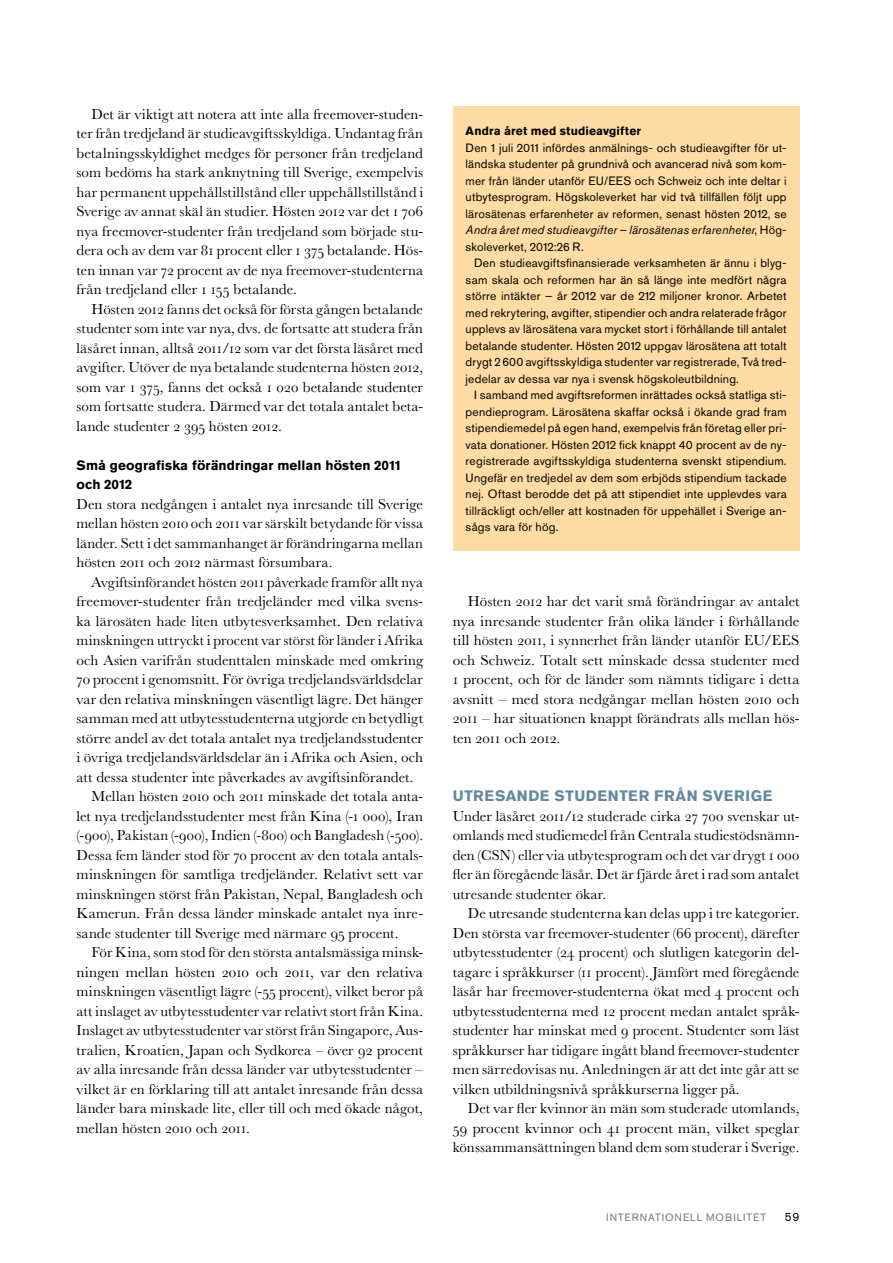
<style>
.page{position:relative;width:893px;height:1263px;background:#fff}
.page>*{position:absolute;margin:0;border:0;box-sizing:border-box;transform-origin:0 0}
.t1{font:15px/19.5px "Baskerville MT Pro";letter-spacing:.005em;color:#000;text-align:justify}
.t2{font:700 15px "Akzidenz Grotesk Pro";color:#6389a1}
.t3{font:700 13.5px/19.5px "Akzidenz Grotesk Pro";letter-spacing:.01em;color:#000}
.t4{font:12px/16.5px "Akzidenz Grotesk Pro";letter-spacing:.015em;color:#000;text-align:justify}
.t5{font:700 12px "Akzidenz Grotesk Pro";letter-spacing:.01em;color:#000}
.t6{font:10.5px "Akzidenz Grotesk Pro";letter-spacing:.09em;color:#77787b}
.s1{font-style:italic}
</style>
<div class="page">
<div style="left:453px;top:106px;width:346px;height:445px;background:#ffdca3"></div>
<p class="t1" style="left:77px;top:104px;width:348px;text-indent:15px">Det är viktigt att notera att inte alla freemover-studen&shy;ter från tredjeland är studieavgiftsskyldiga. Undantag från betalningsskyldighet medges för personer från tredjeland som bedöms ha stark anknytning till Sverige, exempelvis har permanent uppehållstillstånd eller uppehållstillstånd i Sverige av annat skäl än studier. Hösten 2012 var det 1 706 nya freemover-studenter från tredjeland som började stu&shy;dera och av dem var 81 procent eller 1 375 betalande. Hös&shy;ten innan var 72 procent av de nya freemover-studenterna från tredjeland eller 1 155 betalande.</p>
<p class="t1" style="left:77px;top:299px;width:348px;text-indent:15px">Hösten 2012 fanns det också för första gången betalande studenter som inte var nya, dvs. de fortsatte att studera från läsåret innan, alltså 2011/12 som var det första läsåret med avgifter. Utöver de nya betalande studenterna hösten 2012, som var 1 375, fanns det också 1 020 betalande studenter som fortsatte studera. Därmed var det totala antalet beta&shy;lande studenter 2 395 hösten 2012.</p>
<p class="t3" style="left:77px;top:455px;width:326px">Små geografiska förändringar mellan hösten 2011 och 2012</p>
<p class="t1" style="left:77px;top:494px;width:348px">Den stora nedgången i antalet nya inresande till Sverige mellan hösten 2010 och 2011 var särskilt betydande för vissa länder. Sett i det sammanhanget är förändringarna mellan hösten 2011 och 2012 närmast försumbara.</p>
<p class="t1" style="left:92px;top:572px;width:333px">Avgiftsinförandet hösten 2011 påverkade framför allt nya</p>
<p class="t1" style="left:77px;top:592px;width:348px">freemover-studenter från tredjeländer med vilka svens-</p>
<p class="t1" style="left:77px;top:611px;width:348px">ka lärosäten hade liten utbytesverksamhet. Den relativa</p>
<p class="t1" style="left:77px;top:631px;width:348px">minskningen uttryckt i procent var störst för länder i Afrika</p>
<p class="t1" style="left:77px;top:650px;width:348px">och Asien varifrån studenttalen minskade med omkring</p>
<p class="t1" style="left:77px;top:670px;width:348px">70 procent i genomsnitt. För övriga tredjelandsvärldsdelar</p>
<p class="t1" style="left:77px;top:689px;width:348px">var den relativa minskningen väsentligt lägre. Det hänger</p>
<p class="t1" style="left:77px;top:709px;width:348px">samman med att utbytesstudenterna utgjorde en betydligt</p>
<p class="t1" style="left:77px;top:728px;width:348px">större andel av det totala antalet nya tredjelandsstudenter</p>
<p class="t1" style="left:77px;top:748px;width:348px">i övriga tredjelandsvärldsdelar än i Afrika och Asien, och</p>
<p class="t1" style="left:77px;top:767px;width:338px">att dessa studenter inte påverkades av avgiftsinförandet.</p>
<p class="t1" style="left:92px;top:787px;width:333px">Mellan hösten 2010 och 2011 minskade det totala anta-</p>
<p class="t1" style="left:77px;top:806px;width:348px">let nya tredjelandsstudenter mest från Kina (-1 000), Iran</p>
<p class="t1" style="left:77px;top:826px;width:348px">(-900), Pakistan (-900), Indien (-800) och Bangladesh (-500).</p>
<p class="t1" style="left:77px;top:845px;width:348px">Dessa fem länder stod för 70 procent av den totala antals-</p>
<p class="t1" style="left:77px;top:865px;width:348px">minskningen för samtliga tredjeländer. Relativt sett var</p>
<p class="t1" style="left:77px;top:884px;width:348px">minskningen störst från Pakistan, Nepal, Bangladesh och</p>
<p class="t1" style="left:77px;top:904px;width:348px">Kamerun. Från dessa länder minskade antalet nya inre-</p>
<p class="t1" style="left:77px;top:923px;width:323px">sande studenter till Sverige med närmare 95 procent.</p>
<p class="t1" style="left:92px;top:943px;width:333px">För Kina, som stod för den största antalsmässiga minsk-</p>
<p class="t1" style="left:77px;top:962px;width:348px">ningen mellan hösten 2010 och 2011, var den relativa</p>
<p class="t1" style="left:77px;top:982px;width:348px">minskningen väsentligt lägre (-55 procent), vilket beror på</p>
<p class="t1" style="left:77px;top:1001px;width:348px">att inslaget av utbytesstudenter var relativt stort från Kina.</p>
<p class="t1" style="left:77px;top:1021px;width:348px">Inslaget av utbytesstudenter var störst från Singapore, Aus-</p>
<p class="t1" style="left:77px;top:1040px;width:348px">tralien, Kroatien, Japan och Sydkorea – över 92 procent</p>
<p class="t1" style="left:77px;top:1060px;width:348px">av alla inresande från dessa länder var utbytesstudenter –</p>
<p class="t1" style="left:77px;top:1079px;width:348px">vilket är en förklaring till att antalet inresande från dessa</p>
<p class="t1" style="left:77px;top:1099px;width:348px">länder bara minskade lite, eller till och med ökade något,</p>
<p class="t1" style="left:77px;top:1118px;width:175px">mellan hösten 2010 och 2011.</p>
<p class="t5" style="left:466px;top:123px;width:177px">Andra året med studieavgifter</p>
<p class="t4" style="left:466px;top:139px;width:323px">Den 1 juli 2011 infördes anmälnings- och studieavgifter för ut&shy;ländska studenter på grundnivå och avancerad nivå som kom&shy;mer från länder utanför EU/EES och Schweiz och inte deltar i utbytesprogram. Högskoleverket har vid två tillfällen följt upp lärosätenas erfarenheter av reformen, senast hösten 2012, se <span class="s1">Andra året med studieavgifter – lärosätenas erfarenheter</span>, Hög&shy;skoleverket, 2012:26 R.</p>
<p class="t4" style="left:466px;top:255px;width:323px;text-indent:9px">Den studieavgiftsfinansierade verksamheten är ännu i blyg&shy;sam skala och reformen har än så länge inte medfört några större intäkter – år 2012 var de 212 miljoner kronor. Arbetet med rekrytering, avgifter, stipendier och andra relaterade frågor upplevs av lärosätena vara mycket stort i förhållande till antalet betalande studenter. Hösten 2012 uppgav lärosätena att totalt drygt 2 600 avgiftsskyldiga studenter var registrerade, Två tred&shy;jedelar av dessa var nya i svensk högskoleutbildning.</p>
<p class="t4" style="left:466px;top:387px;width:323px;text-indent:9px">I samband med avgiftsreformen inrättades också statliga sti&shy;pendieprogram. Lärosätena skaffar också i ökande grad fram stipendiemedel på egen hand, exempelvis från företag eller pri&shy;vata donationer. Hösten 2012 fick knappt 40 procent av de ny&shy;registrerade avgiftsskyldiga studenterna svenskt stipendium.<br>Ungefär en tredjedel av dem som erbjöds stipendium tackade nej. Oftast berodde det på att stipendiet inte upplevdes vara tillräckligt och/eller att kostnaden för uppehället i Sverige an&shy;sågs vara för hög.</p>
<p class="t1" style="left:453px;top:592px;width:348px;text-indent:15px">Hösten 2012 har det varit små förändringar av antalet nya inresande studenter från olika länder i förhållande till hösten 2011, i synnerhet från länder utanför EU/EES och Schweiz. Totalt sett minskade dessa studenter med 1 procent, och för de länder som nämnts tidigare i detta avsnitt – med stora nedgångar mellan hösten 2010 och 2011 – har situationen knappt förändrats alls mellan hös&shy;ten 2011 och 2012.</p>
<p class="t2" style="left:453px;top:786px;width:24px">Utresande</p>
<p class="t2" style="left:554px;top:786px;width:12px">studenter</p>
<p class="t2" style="left:654px;top:786px;width:71px">från Sverige</p>
<p class="t1" style="left:453px;top:806px;width:348px">Under läsåret 2011/12 studerade cirka 27 700 svenskar ut&shy;omlands med studiemedel från Centrala studiestödsnämn&shy;den (CSN) eller via utbytesprogram och det var drygt 1 000 fler än föregående läsår. Det är fjärde året i rad som antalet utresande studenter ökar.</p>
<p class="t1" style="left:453px;top:904px;width:348px;text-indent:15px">De utresande studenterna kan delas upp i tre kategorier.<br>Den största var freemover-studenter (66 procent), därefter utbytesstudenter (24 procent) och slutligen kategorin del&shy;tagare i språkkurser (11 procent). Jämfört med föregående läsår har freemover-studenterna ökat med 4 procent och utbytesstudenterna med 12 procent medan antalet språk&shy;studenter har minskat med 9 procent. Studenter som läst språkkurser har tidigare ingått bland freemover-studenter men särredovisas nu. Anledningen är att det inte går att se vilken utbildningsnivå språkkurserna ligger på.</p>
<p class="t1" style="left:453px;top:1099px;width:348px;text-indent:15px">Det var fler kvinnor än män som studerade utomlands, 59 procent kvinnor och 41 procent män, vilket speglar könssammansättningen bland dem som studerar i Sverige.</p>
<p class="t6" style="left:606px;top:1210px;width:12px">Internati</p>
<p class="t6" style="left:665px;top:1210px;width:85px">onell mobilitet</p>
<p class="t4" style="left:785px;top:1208px;width:16px">59</p>
</div>
